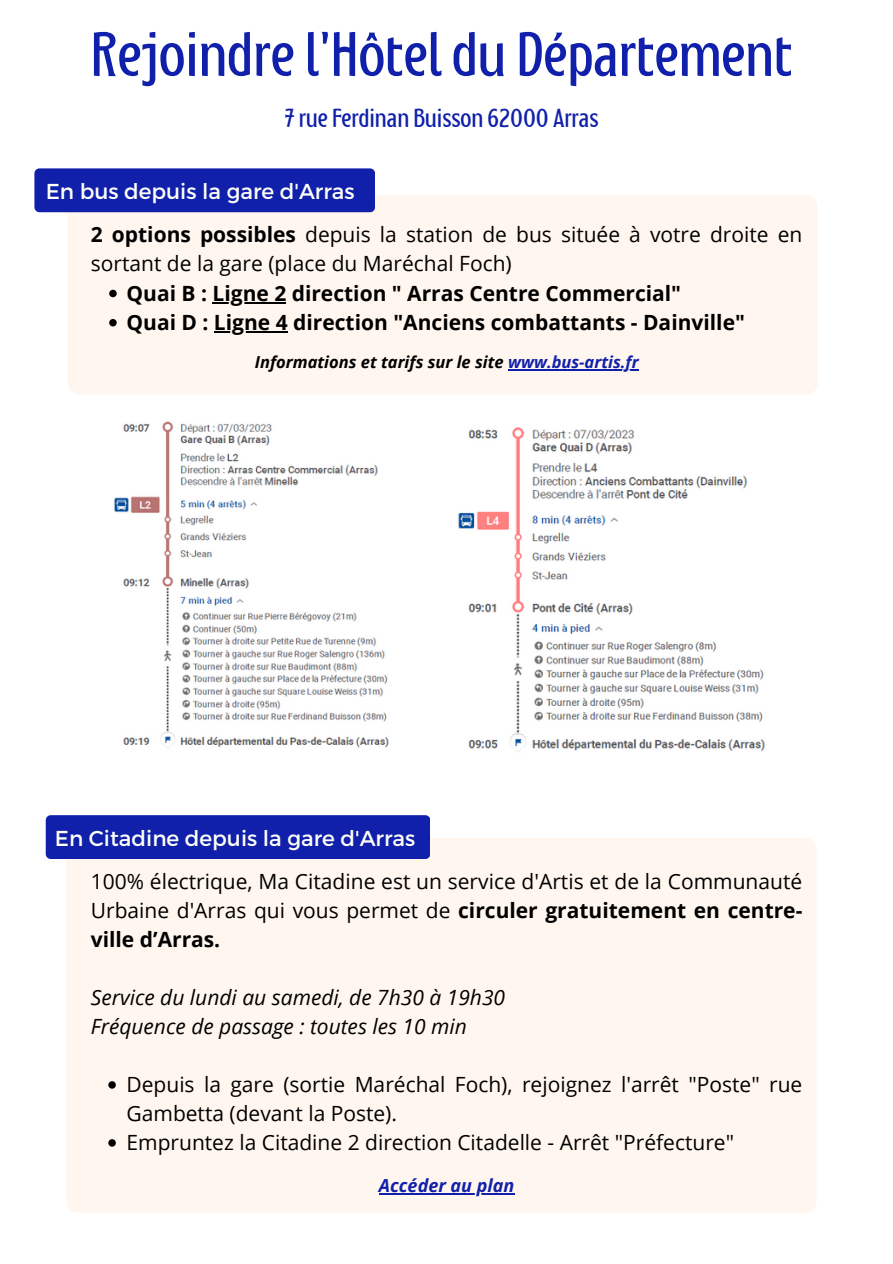
<style>
.page{position:relative;width:893px;height:1264px;background:#fff}
.page>*{position:absolute;margin:0;border:0;box-sizing:border-box;transform-origin:0 0}
.t1{font:50.55px "Montagna LTD";color:#1020aa}
.t2{font:21.6px "Montserrat";color:#fffff9}
.t3{font:21px/29px "Open Sans";color:#000}
.t4{font:700 21px/29.2px "Open Sans";color:#000}
.t5{font:italic 21px/29px "Open Sans";color:#000}
.t6{font:21px "Montagna LTD";color:#1020aa}
.t7{font:italic 700 18px "Open Sans";color:#1020aa}
.t8{font:italic 700 16.5px "Open Sans";color:#000}
.s1{font-weight:700}
.s2{color:#1020aa}
</style>
<div class="page">
<div style="left:67px;top:195px;width:750px;height:199px;background:#fff7ef;border-radius:12px"></div>
<div style="left:34px;top:168px;width:341px;height:44px;background:#1020aa;border-radius:5px"></div>
<div style="left:66px;top:837px;width:750px;height:375px;background:#fff7ef;border-radius:12px"></div>
<div style="left:46px;top:815px;width:384px;height:44px;background:#1020aa;border-radius:5px"></div>
<img style="left:114px;top:421px;width:275px;height:327px">
<img style="left:458px;top:427px;width:307px;height:324px">
<svg style="left:109px;top:290px;width:8px;height:7px"></svg>
<hr style="left:212px;top:302px;width:74px;height:1px;background:#000">
<svg style="left:109px;top:319px;width:8px;height:7px"></svg>
<hr style="left:214px;top:331px;width:74px;height:2px;background:#000">
<hr style="left:508px;top:369px;width:130px;height:2px;background:#1020aa">
<svg style="left:108px;top:1081px;width:8px;height:7px"></svg>
<svg style="left:108px;top:1139px;width:8px;height:7px"></svg>
<hr style="left:379px;top:1193px;width:135px;height:1px;background:#1020aa">
<h1 class="t1" style="left:90px;top:32px;width:703px">Rejoindre l'Hôtel du Département</h1>
<p class="t6" style="left:284px;top:108px;width:315px">7 rue Ferdinan Buisson 62000 Arras</p>
<p class="t2" style="left:46px;top:177px;width:310px">En bus depuis la gare d'Arras</p>
<p class="t3" style="left:91px;top:219px;width:713px"><span class="s1">2 options possibles</span> depuis la station de bus située à votre droite en sortant de la gare (place du Maréchal Foch)</p>
<p class="t4" style="left:126px;top:278px;width:620px">Quai B : Ligne 2 direction " Arras Centre Commercial"<br>Quai D : Ligne 4 direction "Anciens combattants - Dainville"</p>
<p class="t8" style="left:255px;top:351px;width:385px">Informations et tarifs sur le site <span class="s2">www.bus-artis.fr</span></p>
<p class="t2" style="left:55px;top:824px;width:362px">En Citadine depuis la gare d'Arras</p>
<p class="t3" style="left:91px;top:866px;width:713px;text-align:justify">100% électrique, Ma Citadine est un service d'Artis et de la Communauté Urbaine d'Arras qui vous permet de <span class="s1">circuler gratuitement en centre&shy;ville d’Arras.</span></p>
<p class="t5" style="left:91px;top:982px;width:416px">Service du lundi au samedi, de 7h30 à 19h30<br>Fréquence de passage : toutes les 10 min</p>
<p class="t3" style="left:126px;top:1069px;width:677px">Depuis la gare (sortie Maréchal Foch), rejoignez l'arrêt "Poste" rue<br>Gambetta (devant la Poste).<br>Empruntez la Citadine 2 direction Citadelle - Arrêt "Préfecture"</p>
<p class="t7" style="left:379px;top:1172px;width:137px">Accéder au plan</p>
</div>
